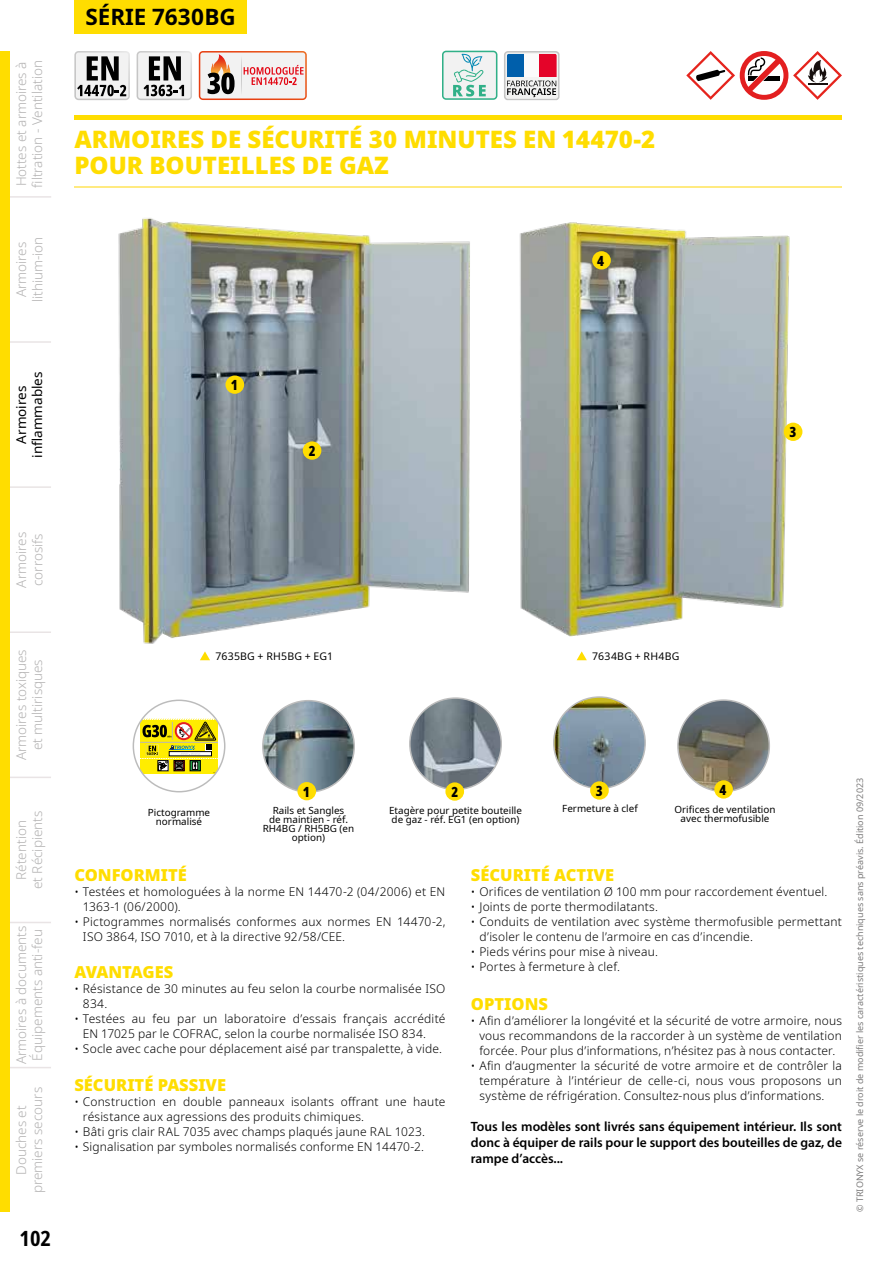
<style>
.page{position:relative;width:893px;height:1263px;background:#fff}
.page>*{position:absolute;margin:0;border:0;box-sizing:border-box;transform-origin:0 0}
.t1{font:900 24px/25.5px "Noto Sans";color:#fd0}
.t2{font:700 22.5px "Noto Sans";color:#000}
.t3{font:700 condensed 21px "Noto Sans";color:#000}
.t4{font:900 16.5px "Noto Sans";color:#fd0}
.t5{font:900 extra-condensed 13.95px "Noto Sans";color:#000}
.t6{font:300 13.5px/16.2px "Noto Sans";color:#b3b2b2;text-align:center}
.t7{font:600 13.5px/16.2px "Myriad Pro";color:#000;text-align:justify}
.t8{font:13.5px/16.2px "Noto Sans";color:#000;text-align:center}
.t9{font:300 12px/15px "Noto Sans";letter-spacing:.015em;color:#000}
.t10{font:10.5px "Noto Sans";letter-spacing:.025em;color:#000}
.t11{font:9.9px/9px "Noto Sans";color:#000;text-align:center}
.t12{font:9px "Noto Sans";color:#7c7b7b}
.s1{color:#fff}
</style>
<div class="page">
<svg style="left:10px;top:196px;width:41px;height:872px"></svg>
<div style="left:0;top:51px;width:10px;height:1161px;background:#fd0"></div>
<div style="left:74px;top:0;width:173px;height:34px;background:#fd0"></div>
<svg style="left:504px;top:51px;width:55px;height:49px"></svg>
<div style="left:507px;top:54px;width:17px;height:23px;background:#005fab"></div>
<div style="left:524px;top:54px;width:15px;height:23px;background:#fbfbfb"></div>
<div style="left:539px;top:54px;width:18px;height:23px;background:#e40429"></div>
<hr style="left:74px;top:116px;width:768px;height:4px;background:#fd0">
<svg style="left:199px;top:51px;width:108px;height:49px"></svg>
<svg style="left:137px;top:51px;width:55px;height:49px"></svg>
<svg style="left:74px;top:51px;width:56px;height:49px"></svg>
<hr style="left:74px;top:186px;width:768px;height:2px;background:#ffea80">
<svg style="left:686px;top:51px;width:156px;height:49px"></svg>
<img style="left:118px;top:218px;width:685px;height:426px">
<svg style="left:137px;top:715px;width:84px;height:62px"></svg>
<img style="left:554px;top:697px;width:91px;height:91px;border-radius:46px">
<div style="left:592px;top:251px;width:19px;height:18px;background:#fd0;border-radius:50%"></div>
<img style="left:678px;top:700px;width:91px;height:91px;border-radius:46px">
<img style="left:410px;top:698px;width:91px;height:91px;border-radius:46px">
<div style="left:784px;top:423px;width:18px;height:18px;background:#fd0;border-radius:50%"></div>
<img style="left:263px;top:701px;width:91px;height:91px;border-radius:46px">
<div style="left:303px;top:441px;width:18px;height:19px;background:#fd0;border-radius:50%"></div>
<svg style="left:577px;top:651px;width:10px;height:9px"></svg>
<svg style="left:200px;top:651px;width:10px;height:9px"></svg>
<div style="left:297px;top:782px;width:19px;height:18px;background:#fd0;border-radius:50%"></div>
<div style="left:225px;top:375px;width:19px;height:19px;background:#fd0;border-radius:50%"></div>
<div style="left:714px;top:780px;width:19px;height:18px;background:#fd0;border-radius:50%"></div>
<div style="left:590px;top:781px;width:19px;height:19px;background:#fd0;border-radius:50%"></div>
<div style="left:445px;top:782px;width:19px;height:19px;background:#fd0;border-radius:50%"></div>
<svg style="left:442px;top:51px;width:55px;height:49px"></svg>
<p class="t6" style="left:13px;top:188px;width:129px;text-align:left;rotate:-90deg">Hottes et armoires à filtration - Ventilation</p>
<p class="t6" style="left:14px;top:302px;width:67px;rotate:-90deg">Armoires lithium-ion</p>
<p class="t8" style="left:13px;top:458px;width:88px;rotate:-90deg">Armoires inflammables</p>
<h2 class="t2" style="left:85px;top:1px;width:152px">SÉRIE 7630BG</h2>
<h1 class="t1" style="left:74px;top:127px;width:582px">ARMOIRES DE SÉCURITÉ 30 MINUTES EN 14470-2<br>POUR BOUTEILLES DE GAZ</h1>
<p class="t5" style="left:231px;top:374px;width:8px">1</p>
<p class="t5" style="left:309px;top:440px;width:8px">2</p>
<p class="t5" style="left:597px;top:250px;width:8px">4</p>
<p class="t5" style="left:789px;top:422px;width:8px">3</p>
<p class="t6" style="left:14px;top:587px;width:57px;text-align:left;rotate:-90deg">Armoires corrosifs</p>
<p class="t6" style="left:13px;top:760px;width:113px;rotate:-90deg">Armoires toxiques et multirisques</p>
<p class="t6" style="left:13px;top:889px;width:80px;rotate:-90deg">Rétention<br>et Récipients</p>
<p class="t6" style="left:13px;top:1064px;width:140px;text-align:left;rotate:-90deg">Armoires à documents<br>Équipements anti-feu</p>
<p class="t6" style="left:13px;top:1193px;width:108px;rotate:-90deg">Douches et premiers secours</p>
<h3 class="t3" style="left:20px;top:1223px;width:33px">102</h3>
<p class="t10" style="left:215px;top:649px;width:119px">7635BG + RH5BG + EG1</p>
<p class="t10" style="left:592px;top:649px;width:89px">7634BG + RH4BG</p>
<p class="t5" style="left:303px;top:781px;width:8px">1</p>
<p class="t5" style="left:451px;top:781px;width:8px">2</p>
<p class="t5" style="left:596px;top:780px;width:8px">3</p>
<p class="t5" style="left:719px;top:779px;width:8px">4</p>
<p class="t11" style="left:148px;top:808px;width:64px">Pictogramme normalisé</p>
<p class="t11" style="left:562px;top:804px;width:77px">Fermeture à clef</p>
<p class="t11" style="left:263px;top:806px;width:93px">Rails et Sangles<br>de maintien - réf.<br>RH4BG / RH5BG (en option)</p>
<p class="t11" style="left:389px;top:806px;width:134px;text-align:left">Etagère pour petite bouteille de gaz - réf. EG1 (en option)</p>
<p class="t11" style="left:674px;top:805px;width:103px">Orifices de ventilation avec thermofusible</p>
<h3 class="t4" style="left:74px;top:862px;width:114px">CONFORMITÉ</h3>
<p class="t9" style="left:83px;top:884px;width:364px;text-indent:-9px">• Testées et homologuées à la norme EN 14470-2 (04/2006) et EN<br>1363-1 (06/2000).</p>
<p class="t9" style="left:83px;top:914px;width:364px;text-indent:-9px">• Pictogrammes normalisés conformes aux normes EN 14470-2,<br>ISO 3864, ISO 7010, et à la directive 92/58/CEE.</p>
<h3 class="t4" style="left:74px;top:960px;width:100px">AVANTAGES</h3>
<p class="t9" style="left:83px;top:982px;width:364px;text-indent:-9px">• Résistance de 30 minutes au feu selon la courbe normalisée ISO<br>834.</p>
<p class="t9" style="left:83px;top:1012px;width:364px;text-indent:-9px">• Testées au feu par un laboratoire d’essais français accrédité<br>EN<span class="s1">:</span>17025 par le COFRAC, selon la courbe normalisée ISO 834.</p>
<p class="t9" style="left:74px;top:1042px;width:369px">• Socle avec cache pour déplacement aisé par transpalette, à vide.</p>
<h3 class="t4" style="left:74px;top:1072px;width:153px">SÉCURITÉ PASSIVE</h3>
<p class="t9" style="left:83px;top:1094px;width:364px;text-indent:-9px">• Construction en double panneaux isolants offrant une haute résistance aux agressions des produits chimiques.</p>
<p class="t9" style="left:74px;top:1124px;width:352px">• Bâti gris clair RAL 7035 avec champs plaqués jaune RAL 1023.</p>
<p class="t9" style="left:74px;top:1139px;width:351px">• Signalisation par symboles normalisés conforme EN 14470-2.</p>
<h3 class="t4" style="left:471px;top:862px;width:145px">SÉCURITÉ ACTIVE</h3>
<p class="t9" style="left:471px;top:884px;width:358px">• Orifices de ventilation Ø 100 mm pour raccordement éventuel.</p>
<p class="t9" style="left:471px;top:899px;width:189px">• Joints de porte thermodilatants.</p>
<p class="t9" style="left:479px;top:914px;width:364px;text-indent:-9px">• Conduits de ventilation avec système thermofusible permettant d’isoler le contenu de l’armoire en cas d’incendie.</p>
<p class="t9" style="left:471px;top:944px;width:188px">• Pieds vérins pour mise à niveau.</p>
<p class="t9" style="left:471px;top:959px;width:151px">• Portes à fermeture à clef.</p>
<h3 class="t4" style="left:471px;top:991px;width:79px">OPTIONS</h3>
<p class="t9" style="left:479px;top:1013px;width:364px;text-align:justify;text-indent:-9px">• Afin d’améliorer la longévité et la sécurité de votre armoire, nous vous recommandons de la raccorder à un système de ventilation forcée. Pour plus d’informations, n’hésitez pas à nous contacter.</p>
<p class="t9" style="left:479px;top:1058px;width:364px;text-align:justify;text-indent:-9px">• Afin d’augmenter la sécurité de votre armoire et de contrôler la température à l’intérieur de celle-ci, nous vous proposons un système de réfrigération. Consultez-nous plus d’informations.</p>
<p class="t7" style="left:471px;top:1118px;width:373px">Tous les modèles sont livrés sans équipement intérieur. Ils sont donc à équiper de rails pour le support des bouteilles de gaz, de rampe d’accès...</p>
<p class="t12" style="left:853px;top:1212px;width:435px;rotate:-90deg">© TRIONYX se réserve le droit de modifier les caractéristiques techniques sans préavis. Édition 09/2023</p>
</div>
